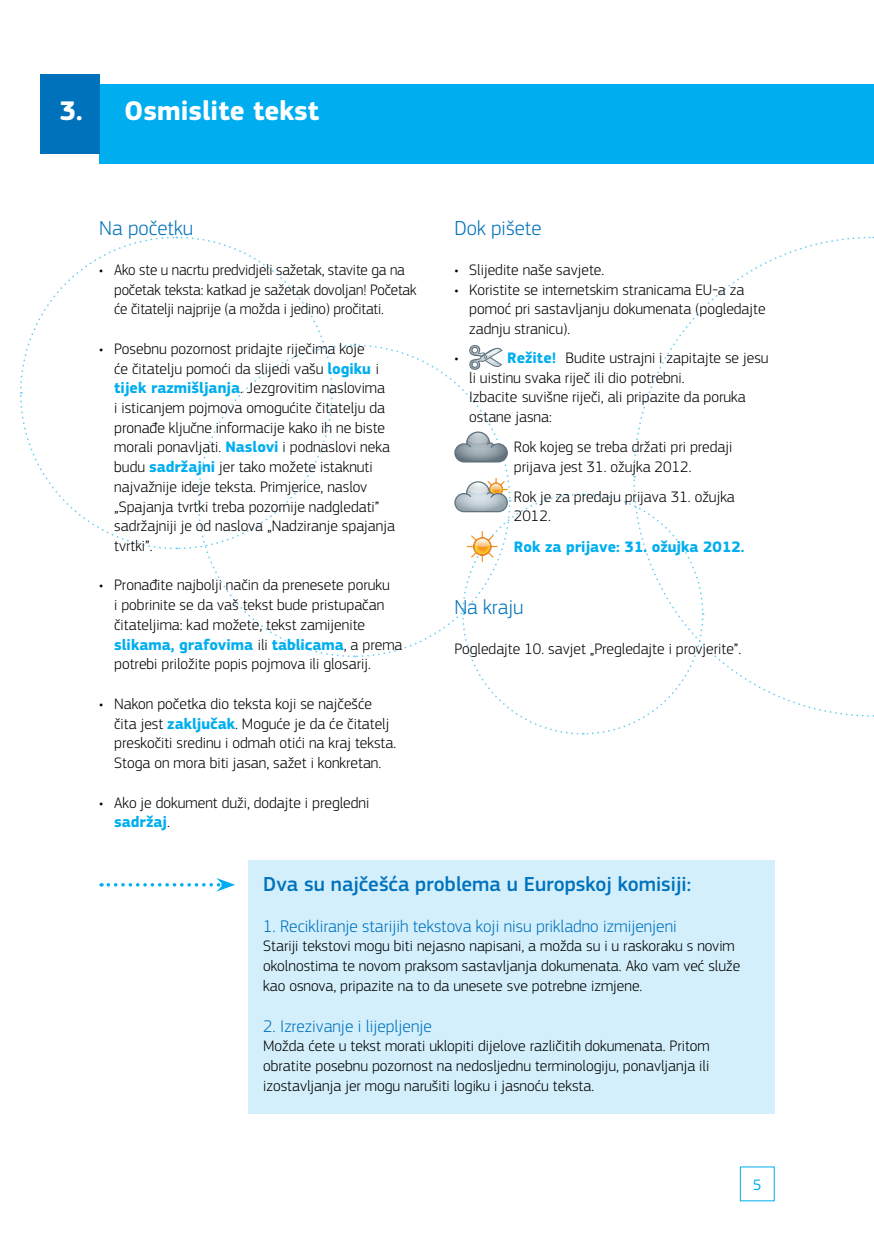
<style>
.page{position:relative;width:874px;height:1241px;background:#fff}
.page>*{position:absolute;margin:0;border:0;box-sizing:border-box;transform-origin:0 0}
.t1{font:700 28px "EC Square Sans Pro";color:#fff}
.headline{font:500 21px "EC Square Sans Pro";color:#0072bc}
.title_2{font:300 21px "EC Square Sans Pro";color:#0072bc}
.title_2_break_column{font:300 21px "EC Square Sans Pro";color:#0072bc}
.title_2_bis{font:300 17.5px "EC Square Sans Pro";color:#0072bc}
.body_flush_nsb{font:300 15.75px/19.6px "EC Square Sans Pro";color:#000}
.body_indent_12{font:300 15.75px/19.6px "EC Square Sans Pro";color:#000}
.body{font:300 15.75px "EC Square Sans Pro";color:#000}
.body_indent_12-2{font:700 15.75px "EC Square Sans Pro";color:#00aeef}
.t2{font:15.75px "EC Square Sans Pro";color:#00aeef}
.s1{font-weight:700;color:#00aeef}
</style>
<div class="page">
<div style="left:99px;top:84px;width:774px;height:80px;background:#00aeef"></div>
<div style="left:40px;top:74px;width:59px;height:80px;background:#0072bc"></div>
<div style="left:248px;top:859px;width:526px;height:254px;background:#d4effc"></div>
<svg style="left:108px;top:878px;width:127px;height:13px"></svg>
<svg style="left:20px;top:236px;width:684px;height:499px"></svg>
<div style="left:473px;top:537px;width:18px;height:18px;border:1px solid #f7941e;border-radius:50%"></div>
<p class="t1" style="left:60px;top:94px;width:261px">3. Osmislite tekst</p>
<p class="title_2" style="left:99px;top:216px;width:95px">Na početku</p>
<p class="body_flush_nsb" style="left:114px;top:260px;width:304px;text-indent:-15px">• Ako ste u nacrtu predvidjeli sažetak, stavite ga na početak teksta: katkad je sažetak dovoljan! Početak će čitatelji najprije (a možda i jedino) pročitati.</p>
<p class="body_flush_nsb" style="left:114px;top:339px;width:282px;text-indent:-15px">• Posebnu pozornost pridajte riječima koje<br>će čitatelju pomoći da slijedi vašu <span class="s1">logiku</span> i <span class="s1">tijek razmišljanja</span>. Jezgrovitim naslovima<br>i isticanjem pojmova omogućite čitatelju da pronađe ključne informacije kako ih ne biste morali ponavljati. <span class="s1">Naslovi</span> i podnaslovi neka budu <span class="s1">sadržajni</span> jer tako možete istaknuti najvažnije ideje teksta. Primjerice, naslov „Spajanja tvrtki treba pozornije nadgledati” sadržajniji je od naslova „Nadziranje spajanja tvrtki”.</p>
<p class="body_flush_nsb" style="left:114px;top:575px;width:290px;text-indent:-15px">• Pronađite najbolji način da prenesete poruku<br>i pobrinite se da vaš tekst bude pristupačan čitateljima: kad možete, tekst zamijenite <span class="s1">slikama, grafovima</span> ili <span class="s1">tablicama</span>, a prema potrebi priložite popis pojmova ili glosarij.</p>
<p class="body_flush_nsb" style="left:114px;top:693px;width:283px;text-indent:-15px">• Nakon početka dio teksta koji se najčešće čita jest <span class="s1">zaključak</span>. Moguće je da će čitatelj preskočiti sredinu i odmah otići na kraj teksta.<br>Stoga on mora biti jasan, sažet i konkretan.</p>
<p class="body_flush_nsb" style="left:114px;top:792px;width:256px;text-indent:-15px">• Ako je dokument duži, dodajte i pregledni <span class="s1">sadržaj</span>.</p>
<p class="title_2_break_column" style="left:454px;top:216px;width:89px">Dok pišete</p>
<p class="body_flush_nsb" style="left:454px;top:260px;width:151px">• Slijedite naše savjete.</p>
<p class="body_flush_nsb" style="left:469px;top:279px;width:298px;text-indent:-15px">• Koristite se internetskim stranicama EU-a za pomoć pri sastavljanju dokumenata (pogledajte zadnju stranicu).</p>
<p class="body_flush_nsb" style="left:454px;top:348px;width:6px">•</p>
<p class="body_flush_nsb" style="left:469px;top:348px;width:301px;text-indent:38px"><span class="s1">Režite!</span> Budite ustrajni i zapitajte se jesu li uistinu svaka riječ ili dio potrebni.<br>Izbacite suvišne riječi, ali pripazite da poruka ostane jasna:</p>
<p class="body_indent_12" style="left:513px;top:437px;width:220px">Rok kojeg se treba držati pri predaji prijava jest 31. ožujka 2012.</p>
<p class="body_indent_12" style="left:513px;top:486px;width:222px">Rok je za predaju prijava 31. ožujka<br>2012.</p>
<p class="body_indent_12-2" style="left:513px;top:537px;width:232px">Rok za prijave: 31. ožujka 2012.</p>
<p class="title_2" style="left:454px;top:595px;width:71px">Na kraju</p>
<p class="body" style="left:454px;top:639px;width:288px">Pogledajte 10. savjet „Pregledajte i provjerite”.</p>
<p class="headline" style="left:263px;top:871px;width:429px">Dva su najčešća problema u Europskoj komisiji:</p>
<p class="title_2_bis" style="left:263px;top:915px;width:415px">1. Recikliranje starijih tekstova koji nisu prikladno izmijenjeni</p>
<p class="body_flush_nsb" style="left:263px;top:936px;width:478px">Stariji tekstovi mogu biti nejasno napisani, a možda su i u raskoraku s novim okolnostima te novom praksom sastavljanja dokumenata. Ako vam već služe kao osnova, pripazite na to da unesete sve potrebne izmjene.</p>
<p class="title_2_bis" style="left:263px;top:1015px;width:170px">2. Izrezivanje i lijepljenje</p>
<p class="body_flush_nsb" style="left:263px;top:1035px;width:448px;text-align:justify">Možda ćete u tekst morati uklopiti dijelove različitih dokumenata. Pritom obratite posebnu pozornost na nedosljednu terminologiju, ponavljanja ili izostavljanja jer mogu narušiti logiku i jasnoću teksta.</p>
<p class="t2" style="left:752px;top:1175px;width:10px">5</p>
</div>
